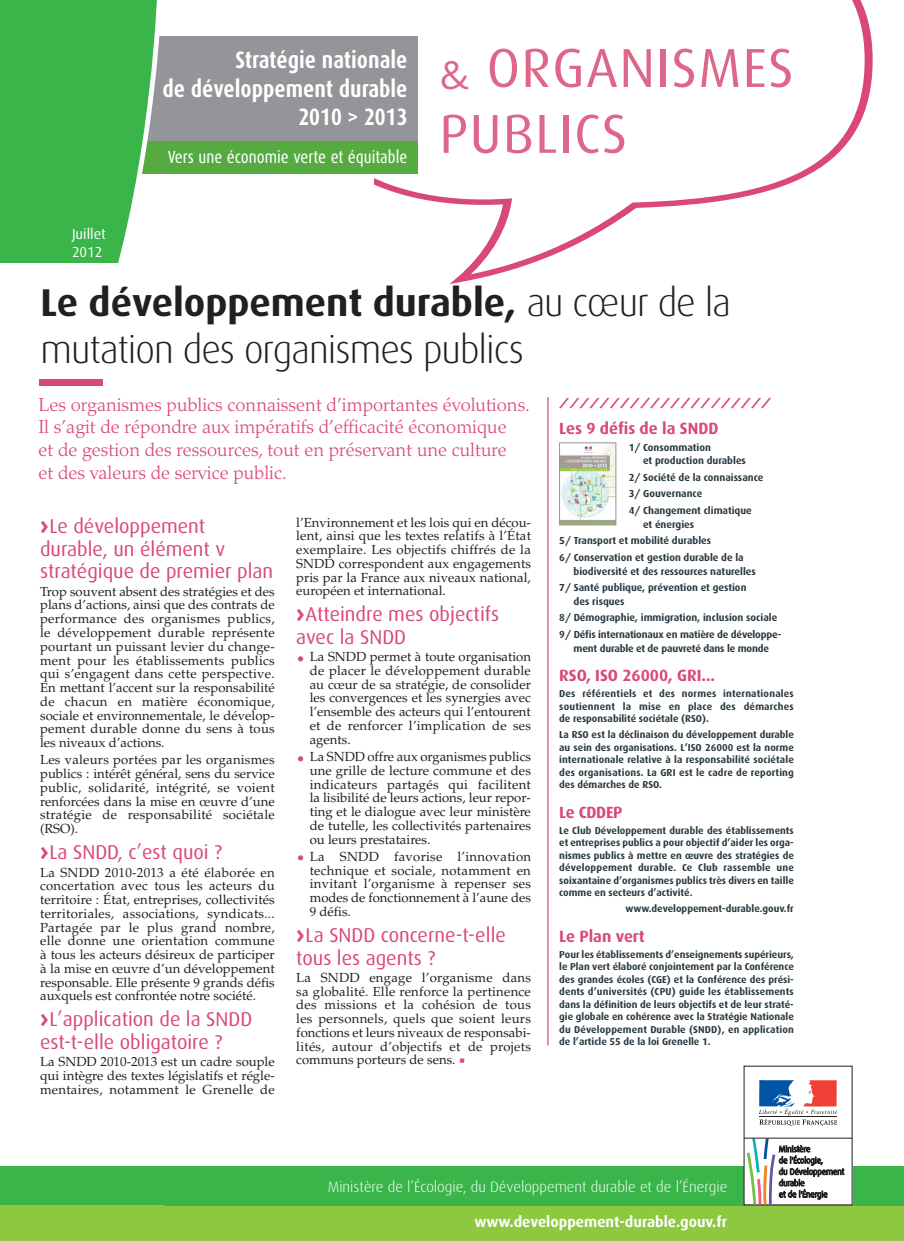
<style>
.page{position:relative;width:904px;height:1241px;background:#fff}
.page>*{position:absolute;margin:0;border:0;box-sizing:border-box;transform-origin:0 0}
.t1{font:54.88px/65.9px "Dax";letter-spacing:.025em;color:#de6689}
.t2{font:300 38.75px/46.5px "Dax";letter-spacing:-.025em;color:#231f20}
.t3{font:700 23.75px/28.5px "Dax Condensed";color:#fff;text-align:right}
.t4{font:20px/22.5px "Dax";color:#d94879}
.t5{font:300 18.75px/22.8px "Palatino";color:#d94879}
.t6{font:17.5px "Dax Condensed";color:#fff}
.t7{font:700 16.25px "Dax";color:#d94879}
.t8{font:300 15px "Dax";color:#fff}
.t9{font:700 15px "Dax";color:#fff}
.t10{font:14.5px/17.4px "Dax";color:#fff}
.t11{font:13.12px/13.8px "Palatino";color:#231f20;text-align:justify}
.t12{font:700 10.38px "Dax";color:#d94879;scale:1.67 1}
.t13{font:700 10.25px/16.9px "Dax";color:#2a3941}
.t14{font:700 10px/12.5px "Dax";color:#2a3941;text-align:justify}
.s1{font-family:"Bliss";font-weight:300;font-size:42.12px}
.s2{font-weight:700}
.s3{font-family:"Meta";font-weight:700}
.s4{font-size:15px;color:#d94879}
</style>
<div class="page">
<div style="left:0;top:37px;width:417px;height:127px;background:#939598"></div>
<div style="left:0;top:142px;width:417px;height:32px;background:#55aa40"></div>
<svg style="left:375px;top:0;width:498px;height:284px"></svg>
<svg style="left:0;top:0;width:158px;height:263px;background:#49ba59"></svg>
<div style="left:0;top:1205px;width:904px;height:35px;background:#8ec740"></div>
<div style="left:0;top:1165px;width:904px;height:40px;background:#39b54a"></div>
<div style="left:744px;top:1065px;width:108px;height:139px;background:#fff"></div>
<svg style="left:759px;top:1080px;width:78px;height:45px"></svg>
<hr style="left:744px;top:1137px;width:108px;height:1px;background:#231f20">
<svg style="left:746px;top:1138px;width:98px;height:66px"></svg>
<img style="left:561px;top:444px;width:53px;height:79px">
<div style="left:559px;top:442px;width:57px;height:83px;border:1px solid #939598"></div>
<div style="left:40px;top:379px;width:63px;height:6px;background:#d94879"></div>
<hr style="left:547px;top:397px;width:1px;height:648px;background:#d94879">
<p class="t10" style="left:72px;top:226px;width:35px">Juillet<br>2012</p>
<h3 class="t3" style="left:163px;top:48px;width:246px">Stratégie nationale<br>de développement durable<br>2010 &gt; 2013</h3>
<h3 class="t6" style="left:168px;top:150px;width:241px">Vers une économie verte et équitable</h3>
<h1 class="t1" style="left:439px;top:39px;width:356px"><span class="s1">&amp;</span> ORGANISMES<br>PUBLICS</h1>
<h2 class="t2" style="left:40px;top:282px;width:692px"><span class="s2">Le développement durable,</span> au cœur de la mutation des organismes publics</h2>
<h3 class="t5" style="left:38px;top:395px;width:493px">Les organismes publics connaissent d’importantes évolutions.<br>Il s’agit de répondre aux impératifs d’efficacité économique<br>et de gestion des ressources, tout en préservant une culture<br>et des valeurs de service public.</h3>
<p class="t12" style="left:559px;top:398px;width:128px">/////////////////////</p>
<p class="t7" style="left:559px;top:421px;width:161px">Les 9 défis de la SNDD</p>
<p class="t13" style="left:643px;top:441px;width:104px;line-height:13.2px;text-indent:-14px">1/ Consommation<br>et production durables</p>
<p class="t13" style="left:628px;top:469px;width:136px">2/ Société de la connaissance<br>3/ Gouvernance<br>4/ Changement climatique</p>
<p class="t13" style="left:559px;top:516px;width:186px;text-indent:84px">et énergies<br>5/ Transport et mobilité durables<br>6/ Conservation et gestion durable de la</p>
<p class="t13" style="left:559px;top:563px;width:198px;text-indent:14px">biodiversité et des ressources naturelles<br>7/ Santé publique, prévention et gestion</p>
<p class="t13" style="left:559px;top:593px;width:223px;text-indent:14px">des risques<br>8/ Démographie, immigration, inclusion sociale<br>9/ Défis internationaux en matière de développe-</p>
<p class="t13" style="left:573px;top:640px;width:197px">ment durable et de pauvreté dans le monde</p>
<p class="t7" style="left:559px;top:668px;width:157px">RSO, ISO 26000, GRI...</p>
<p class="t14" style="left:559px;top:688px;width:236px">Des référentiels et des normes internationales soutiennent la mise en place des démarches de responsabilité sociétale (RSO).</p>
<p class="t14" style="left:559px;top:729px;width:236px">La RSO est la déclinaison du développement durable au sein des organisations. L’ISO 26000 est la norme internationale relative à la responsabilité sociétale des organisations. La GRI est le cadre de reporting des démarches de RSO.</p>
<p class="t7" style="left:559px;top:804px;width:65px">Le CDDEP</p>
<p class="t14" style="left:559px;top:824px;width:236px">Le Club Développement durable des établissements et entreprises publics a pour objectif d’aider les orga&shy;nismes publics à mettre en œuvre des stratégies de développement durable. Ce Club rassemble une soixantaine d’organismes publics très divers en taille comme en secteurs d’activité.</p>
<p class="t14" style="left:625px;top:903px;width:170px">www.developpement-durable.gouv.fr</p>
<p class="t7" style="left:559px;top:928px;width:87px">Le Plan vert</p>
<p class="t14" style="left:559px;top:948px;width:236px">Pour les établissements d’enseignements supérieurs, le Plan vert élaboré conjointement par la Conférence des grandes écoles (CGE) et la Conférence des prési&shy;dents d’universités (CPU) guide les établissements dans la définition de leurs objectifs et de leur straté&shy;gie globale en cohérence avec la Stratégie Nationale du Développement Durable (SNDD), en application de l’article 55 de la loi Grenelle 1.</p>
<p class="t11" style="left:296px;top:516px;width:236px">l’Environnement et les lois qui en décou&shy;lent, ainsi que les textes relatifs à l’État exemplaire. Les objectifs chiffrés de la SNDD correspondent aux engagements pris par la France aux niveaux national, européen et international.</p>
<h3 class="t4" style="left:296px;top:604px;width:204px"><span class="s3">&gt;</span> Atteindre mes objectifs avec la SNDD</h3>
<p class="t11" style="left:310px;top:651px;width:223px;text-indent:-13px"><span class="s4">•</span> La SNDD permet à toute organisation de placer le développement durable au cœur de sa stratégie, de consolider les convergences et les synergies avec l’ensemble des acteurs qui l’entourent et de renforcer l’implication de ses agents.</p>
<p class="t11" style="left:310px;top:751px;width:223px;text-indent:-13px"><span class="s4">•</span> La SNDD offre aux organismes publics une grille de lecture commune et des indicateurs partagés qui facilitent la lisibilité de leurs actions, leur repor&shy;ting et le dialogue avec leur ministère de tutelle, les collectivités partenaires ou leurs prestataires.</p>
<p class="t11" style="left:310px;top:851px;width:223px;text-indent:-13px"><span class="s4">•</span> La SNDD favorise l’innovation technique et sociale, notamment en invitant l’organisme à repenser ses modes de fonctionnement à l’aune des 9 défis.</p>
<h3 class="t4" style="left:296px;top:925px;width:211px"><span class="s3">&gt;</span> La SNDD concerne-t-elle tous les agents ?</h3>
<p class="t11" style="left:296px;top:971px;width:236px">La SNDD engage l’organisme dans sa globalité. Elle renforce la pertinence des missions et la cohésion de tous les personnels, quels que soient leurs fonctions et leurs niveaux de responsabi&shy;lités, autour d’objectifs et de projets communs porteurs de sens.</p>
<h3 class="t4" style="left:40px;top:516px;width:234px"><span class="s3">&gt;</span> Le développement durable, un élément v stratégique de premier plan</h3>
<p class="t11" style="left:40px;top:585px;width:236px">Trop souvent absent des stratégies et des plans d’actions, ainsi que des contrats de performance des organismes publics, le développement durable représente pourtant un puissant levier du change&shy;ment pour les établissements publics qui s’engagent dans cette perspective.<br>En mettant l’accent sur la responsabilité de chacun en matière économique, sociale et environnementale, le dévelop&shy;pement durable donne du sens à tous les niveaux d’actions.</p>
<p class="t11" style="left:40px;top:754px;width:236px">Les valeurs portées par les organismes publics : intérêt général, sens du service public, solidarité, intégrité, se voient renforcées dans la mise en œuvre d’une stratégie de responsabilité sociétale (RSO).</p>
<h3 class="t4" style="left:40px;top:842px;width:183px"><span class="s3">&gt;</span> La SNDD, c’est quoi ?</h3>
<p class="t11" style="left:40px;top:866px;width:236px">La SNDD 2010-2013 a été élaborée en concertation avec tous les acteurs du territoire : État, entreprises, collectivités territoriales, associations, syndicats...<br>Partagée par le plus grand nombre, elle donne une orientation commune à tous les acteurs désireux de participer à la mise en œuvre d’un développement responsable. Elle présente 9 grands défis auxquels est confrontée notre société.</p>
<h3 class="t4" style="left:40px;top:1009px;width:214px"><span class="s3">&gt;</span> L’application de la SNDD est-t-elle obligatoire ?</h3>
<p class="t11" style="left:40px;top:1056px;width:236px">La SNDD 2010-2013 est un cadre souple qui intègre des textes législatifs et régle&shy;mentaires, notamment le Grenelle de</p>
<p class="t8" style="left:328px;top:1179px;width:401px">Ministère de l’Écologie, du Développement durable et de l’Énergie</p>
<p class="t9" style="left:474px;top:1214px;width:254px">www.developpement-durable.gouv.fr</p>
</div>
